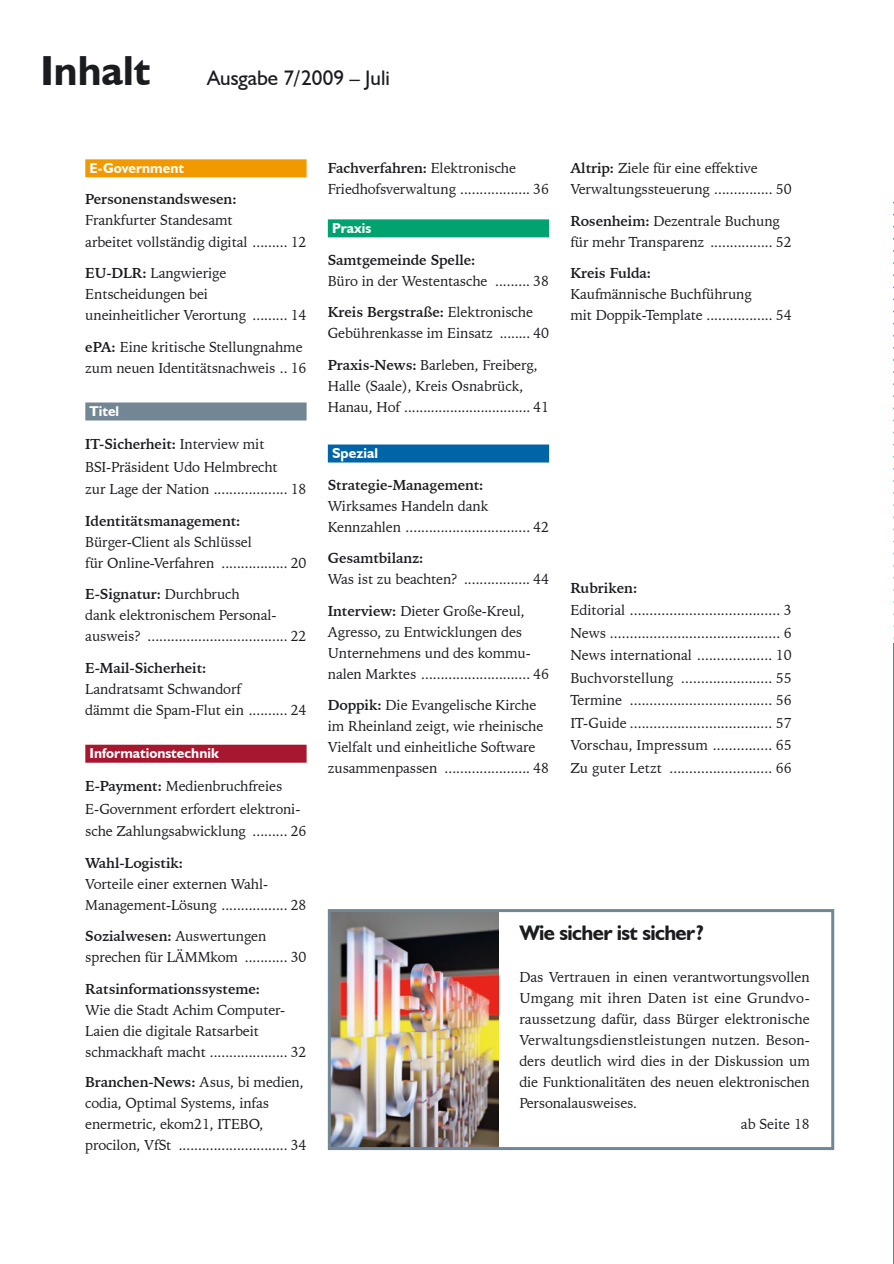
<style>
.page{position:relative;width:894px;height:1264px;background:#fff}
.page>*{position:absolute;margin:0;border:0;box-sizing:border-box;transform-origin:0 0}
.Titel_Rubrik_lb{font:700 42px "Humanist 521 BT";color:#1b1c20}
.t1{font:700 21px "Humanist 521 BT";letter-spacing:-.03em;color:#1b1c20}
.Kasten{font:21px "Humanist 521 BT";color:#1b1c20}
.Inhaltsverzeichnis_normal_7pt{font:14.25px/21px "Iowan Old Style BT";letter-spacing:-.01em;color:#1b1c20}
.Inhaltsverzeichnis_Rubrik_Blau{font:700 14.25px "Humanist 521 BT";color:#fff}
.Inhaltsverzeichnis_Rubrik_Orange{font:700 14.25px "Humanist 521 BT";color:#fff}
.Inhaltsverzeichnis_normal_7pt-2{font:700 14.25px "Iowan Old Style BT";color:#1b1c20}
.Inhaltsverzeichnis_Rubrik_Rot{font:700 14.25px "Humanist 521 BT";color:#fff}
.s1{font-weight:700}
</style>
<div class="page">
<img style="left:332px;top:913px;width:166px;height:232px">
<svg style="left:893px;top:201px;width:1px;height:439px"></svg>
<hr style="left:893px;top:643px;width:1px;height:620px;background:#00a6eb">
<div style="left:85px;top:159px;width:221px;height:18px;background:#f39900"></div>
<div style="left:85px;top:402px;width:221px;height:18px;background:#738694"></div>
<div style="left:85px;top:744px;width:221px;height:18px;background:#a71730"></div>
<div style="left:328px;top:219px;width:221px;height:18px;background:#00a36f"></div>
<div style="left:328px;top:444px;width:221px;height:18px;background:#0065a6"></div>
<div style="left:328px;top:909px;width:506px;height:240px;border:3px solid #738694"></div>
<p class="Titel_Rubrik_lb" style="left:41px;top:45px;width:111px">Inhalt</p>
<p class="Kasten" style="left:207px;top:65px;width:184px">Ausgabe 7/2009 – Juli</p>
<p class="Inhaltsverzeichnis_Rubrik_Orange" style="left:90px;top:159px;width:96px">E-Government</p>
<p class="Inhaltsverzeichnis_normal_7pt" style="left:85px;top:189px;width:223px"><span class="s1">Personenstandswesen:<br></span>Frankfurter Standesamt<br>arbeitet vollständig digital ......... 12</p>
<p class="Inhaltsverzeichnis_normal_7pt" style="left:85px;top:262px;width:223px"><span class="s1">EU-DLR:</span> Langwierige<br>Entscheidungen bei<br>uneinheitlicher Verortung ......... 14</p>
<p class="Inhaltsverzeichnis_normal_7pt" style="left:85px;top:336px;width:223px"><span class="s1">ePA:</span> Eine kritische Stellungnahme zum neuen Identitätsnachweis .. 16</p>
<p class="Inhaltsverzeichnis_Rubrik_Rot" style="left:90px;top:402px;width:31px">Titel</p>
<p class="Inhaltsverzeichnis_normal_7pt" style="left:85px;top:433px;width:223px;line-height:22.5px"><span class="s1">IT-Sicherheit:</span> Interview mit<br>BSI-Präsident Udo Helmbrecht<br>zur Lage der Nation ................... 18</p>
<p class="Inhaltsverzeichnis_normal_7pt" style="left:85px;top:510px;width:223px"><span class="s1">Identitätsmanagement:<br></span>Bürger-Client als Schlüssel<br>für Online-Verfahren ................. 20</p>
<p class="Inhaltsverzeichnis_normal_7pt" style="left:85px;top:583px;width:223px"><span class="s1">E-Signatur:</span> Durchbruch<br>dank elektronischem Personal&shy;ausweis? .................................... 22</p>
<p class="Inhaltsverzeichnis_normal_7pt" style="left:85px;top:657px;width:223px"><span class="s1">E-Mail-Sicherheit:<br></span>Landratsamt Schwandorf<br>dämmt die Spam-Flut ein .......... 24</p>
<p class="Inhaltsverzeichnis_Rubrik_Blau" style="left:90px;top:744px;width:131px">Informationstechnik</p>
<p class="Inhaltsverzeichnis_normal_7pt" style="left:85px;top:775px;width:223px;line-height:22.5px"><span class="s1">E-Payment:</span> Medienbruchfreies<br>E-Government erfordert elektroni&shy;sche Zahlungsabwicklung ......... 26</p>
<p class="Inhaltsverzeichnis_normal_7pt" style="left:85px;top:852px;width:223px"><span class="s1">Wahl-Logistik:<br></span>Vorteile einer externen Wahl-<br>Management-Lösung ................. 28</p>
<p class="Inhaltsverzeichnis_normal_7pt" style="left:85px;top:925px;width:223px"><span class="s1">Sozialwesen:</span> Auswertungen sprechen für LÄMMkom ........... 30</p>
<p class="Inhaltsverzeichnis_normal_7pt" style="left:85px;top:978px;width:223px"><span class="s1">Ratsinformationssysteme:<br></span>Wie die Stadt Achim Computer-Laien die digitale Ratsarbeit schmackhaft macht .................... 32</p>
<p class="Inhaltsverzeichnis_normal_7pt" style="left:85px;top:1071px;width:223px"><span class="s1">Branchen-News:</span> Asus, bi medien, codia, Optimal Systems, infas enermetric, ekom21, ITEBO, procilon, VfSt ............................ 34</p>
<p class="Inhaltsverzeichnis_normal_7pt" style="left:328px;top:157px;width:223px"><span class="s1">Fachverfahren:</span> Elektronische<br>Friedhofsverwaltung .................. 36</p>
<p class="Inhaltsverzeichnis_Rubrik_Blau" style="left:332px;top:219px;width:41px">Praxis</p>
<p class="Inhaltsverzeichnis_normal_7pt" style="left:328px;top:249px;width:223px"><span class="s1">Samtgemeinde Spelle:<br></span>Büro in der Westentasche ......... 38</p>
<p class="Inhaltsverzeichnis_normal_7pt" style="left:328px;top:301px;width:223px"><span class="s1">Kreis Bergstraße:</span> Elektronische<br>Gebührenkasse im Einsatz ........ 40</p>
<p class="Inhaltsverzeichnis_normal_7pt" style="left:328px;top:354px;width:223px"><span class="s1">Praxis-News:</span> Barleben, Freiberg,<br>Halle (Saale), Kreis Osnabrück,<br>Hanau, Hof ................................. 41</p>
<p class="Inhaltsverzeichnis_Rubrik_Blau" style="left:332px;top:444px;width:47px">Spezial</p>
<p class="Inhaltsverzeichnis_normal_7pt" style="left:328px;top:474px;width:223px"><span class="s1">Strategie-Management:<br></span>Wirksames Handeln dank<br>Kennzahlen ................................ 42</p>
<p class="Inhaltsverzeichnis_normal_7pt" style="left:328px;top:547px;width:223px"><span class="s1">Gesamtbilanz:<br></span>Was ist zu beachten? ................. 44</p>
<p class="Inhaltsverzeichnis_normal_7pt" style="left:328px;top:600px;width:223px"><span class="s1">Interview:</span> Dieter Große-Kreul, Agresso, zu Entwicklungen des Unternehmens und des kommu&shy;nalen Marktes ............................ 46</p>
<p class="Inhaltsverzeichnis_normal_7pt" style="left:328px;top:694px;width:223px"><span class="s1">Doppik:</span> Die Evangelische Kirche im Rheinland zeigt, wie rheinische Vielfalt und einheitliche Software zusammenpassen ...................... 48</p>
<p class="Inhaltsverzeichnis_normal_7pt" style="left:570px;top:158px;width:223px"><span class="s1">Altrip:</span> Ziele für eine effektive<br>Verwaltungssteuerung ............... 50</p>
<p class="Inhaltsverzeichnis_normal_7pt" style="left:570px;top:210px;width:223px"><span class="s1">Rosenheim:</span> Dezentrale Buchung für mehr Transparenz ................ 52</p>
<p class="Inhaltsverzeichnis_normal_7pt" style="left:570px;top:263px;width:223px"><span class="s1">Kreis Fulda:<br></span>Kaufmännische Buchführung<br>mit Doppik-Template ................. 54</p>
<p class="Inhaltsverzeichnis_normal_7pt-2" style="left:570px;top:579px;width:68px">Rubriken:</p>
<p class="Inhaltsverzeichnis_normal_7pt" style="left:570px;top:599px;width:223px;line-height:22.5px;text-align:justify">Editorial ...................................... 3<br>News ........................................... 6<br>News international ................... 10</p>
<p class="Inhaltsverzeichnis_normal_7pt" style="left:570px;top:667px;width:223px">Buchvorstellung ....................... 55</p>
<p class="Inhaltsverzeichnis_normal_7pt" style="left:570px;top:689px;width:223px">Termine .................................... 56</p>
<p class="Inhaltsverzeichnis_normal_7pt" style="left:570px;top:712px;width:223px">IT-Guide .................................... 57</p>
<p class="Inhaltsverzeichnis_normal_7pt" style="left:570px;top:734px;width:223px">Vorschau, Impressum ............... 65</p>
<p class="Inhaltsverzeichnis_normal_7pt" style="left:570px;top:757px;width:223px">Zu guter Letzt .......................... 66</p>
<p class="t1" style="left:519px;top:919px;width:186px">Wie sicher ist sicher?</p>
<p class="Inhaltsverzeichnis_normal_7pt" style="left:519px;top:966px;width:292px;text-align:justify">Das Vertrauen in einen verantwortungsvollen Umgang mit ihren Daten ist eine Grundvo&shy;raussetzung dafür, dass Bürger elektronische Verwaltungsdienstleistungen nutzen. Beson&shy;ders deutlich wird dies in der Diskussion um die Funktionalitäten des neuen elektronischen Personalausweises.</p>
<p class="Inhaltsverzeichnis_normal_7pt" style="left:740px;top:1113px;width:70px">ab Seite 18</p>
</div>
